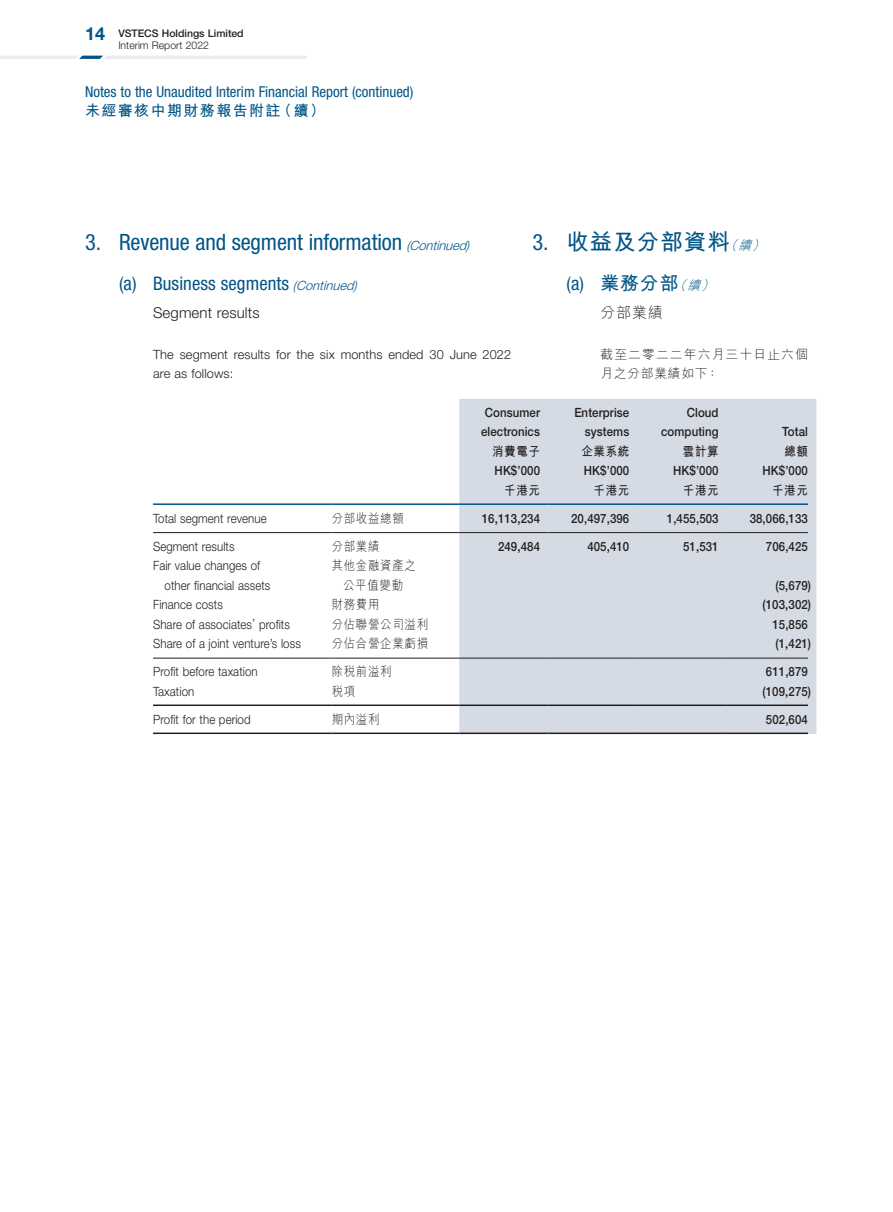
<style>
.page{position:relative;width:893px;height:1212px;background:#fff}
.page>*{position:absolute;margin:0;border:0;box-sizing:border-box;transform-origin:0 0}
.t1{font:condensed 22.5px "Helvetica Neue LT Std";letter-spacing:-.005em;color:#005587}
.t2{font:700 22.5px "M Hei HK";letter-spacing:.045em;color:#005587}
.t3{font:condensed 18.75px "Helvetica Neue LT Std";letter-spacing:.005em;color:#005587}
.t4{font:700 18.75px "M Hei HK";color:#005587}
.t5{font:700 18px "Helvetica Neue LT Std";color:#005587}
.t6{font:condensed 15px "Helvetica Neue LT Std";color:#005587}
.t7{font:700 15px "M Hei HK";letter-spacing:.095em;color:#005587}
.t8{font:300 15px "Helvetica Neue LT Std";letter-spacing:.01em;color:#231f20}
.t9{font:300 15px "M Hei HK";color:#231f20}
.t10{font:500 12.75px/19.5px "Helvetica Neue LT Std";letter-spacing:.01em;color:#231f20;text-align:right;scale:.9 1}
.t11{font:300 12.75px/19.5px "Helvetica Neue LT Std";letter-spacing:.01em;color:#231f20;scale:.9 1}
.t12{font:300 12.75px/19.5px "Helvetica Neue LT Std";letter-spacing:.01em;color:#231f20}
.t13{font:300 12.75px/19.5px "M Hei HK";letter-spacing:.06em;color:#231f20;text-align:center;scale:.9 1}
.t14{font:700 12.75px "M Hei HK";letter-spacing:.06em;color:#231f20;scale:.9 1}
.t15{font:300 12.75px/19.5px "M Hei HK";letter-spacing:.09em;color:#231f20}
.t16{font:500 10.5px "Helvetica Neue LT Std";color:#231f20}
.t17{font:300 10.5px "Helvetica Neue LT Std";color:#231f20}
.s1{font-family:"Helvetica Neue LT Std";font-weight:400;font-stretch:condensed}
.s2{font-weight:300;font-style:italic;font-size:12.75px}
.s3{font-weight:300;font-style:italic;font-stretch:normal;font-size:12.75px}
</style>
<div class="page">
<svg style="left:0;top:56px;width:307px;height:3px"></svg>
<div style="left:459px;top:399px;width:357px;height:335px;background:#d5dbe4"></div>
<hr style="left:153px;top:503px;width:179px;height:2px;background:#005587">
<hr style="left:332px;top:503px;width:127px;height:2px;background:#005587">
<hr style="left:459px;top:503px;width:90px;height:2px;background:#005587">
<hr style="left:549px;top:503px;width:89px;height:2px;background:#005587">
<hr style="left:638px;top:503px;width:89px;height:2px;background:#005587">
<hr style="left:727px;top:503px;width:81px;height:2px;background:#005587">
<hr style="left:153px;top:532px;width:179px;height:1px;background:#231f20">
<hr style="left:332px;top:532px;width:127px;height:1px;background:#231f20">
<hr style="left:459px;top:532px;width:90px;height:1px;background:#231f20">
<hr style="left:549px;top:532px;width:89px;height:1px;background:#231f20">
<hr style="left:638px;top:532px;width:89px;height:1px;background:#231f20">
<hr style="left:727px;top:532px;width:81px;height:1px;background:#231f20">
<hr style="left:153px;top:658px;width:179px;height:1px;background:#231f20">
<hr style="left:332px;top:658px;width:127px;height:1px;background:#231f20">
<hr style="left:459px;top:658px;width:90px;height:1px;background:#231f20">
<hr style="left:549px;top:658px;width:89px;height:1px;background:#231f20">
<hr style="left:638px;top:658px;width:89px;height:1px;background:#231f20">
<hr style="left:727px;top:658px;width:81px;height:1px;background:#231f20">
<hr style="left:153px;top:704px;width:179px;height:2px;background:#231f20">
<hr style="left:332px;top:704px;width:127px;height:2px;background:#231f20">
<hr style="left:459px;top:704px;width:90px;height:2px;background:#231f20">
<hr style="left:549px;top:704px;width:89px;height:2px;background:#231f20">
<hr style="left:638px;top:704px;width:89px;height:2px;background:#231f20">
<hr style="left:727px;top:704px;width:81px;height:2px;background:#231f20">
<hr style="left:153px;top:732px;width:179px;height:2px;background:#231f20">
<hr style="left:332px;top:732px;width:127px;height:2px;background:#231f20">
<hr style="left:459px;top:732px;width:90px;height:2px;background:#231f20">
<hr style="left:549px;top:732px;width:89px;height:2px;background:#231f20">
<hr style="left:638px;top:732px;width:89px;height:2px;background:#231f20">
<hr style="left:727px;top:732px;width:81px;height:2px;background:#231f20">
<h3 class="t5" style="left:85px;top:22px;width:22px">14</h3>
<p class="t16" style="left:118px;top:27px;width:127px">VSTECS Holdings Limited</p>
<p class="t17" style="left:118px;top:39px;width:92px">Interim Report 2022</p>
<p class="t6" style="left:85px;top:83px;width:330px">Notes to the Unaudited Interim Financial Report (continued)</p>
<p class="t7" style="left:85px;top:100px;width:242px">未經審核中期財務報告附註（續）</p>
<h1 class="t2" style="left:532px;top:225px;width:237px"><span class="s1">3.</span> 收益及分部資料<span class="s2">（續）</span></h1>
<h2 class="t4" style="left:566px;top:269px;width:152px"><span class="s1">(a)</span> 業務分部<span class="s2">（續）</span></h2>
<p class="t9" style="left:600px;top:305px;width:64px">分部業績</p>
<p class="t15" style="left:600px;top:344px;width:209px">截至二零二二年六月三十日止六個月之分部業績如下：</p>
<h1 class="t1" style="left:85px;top:229px;width:386px">3. Revenue and segment information <span class="s3">(Continued)</span></h1>
<h2 class="t3" style="left:119px;top:272px;width:240px">(a) Business segments <span class="s3">(Continued)</span></h2>
<p class="t8" style="left:153px;top:303px;width:108px">Segment results</p>
<p class="t12" style="left:153px;top:344px;width:360px">The segment results for the six months ended 30 June 2022 are as follows:</p>
<p class="t10" style="left:481px;top:402px;width:67px;text-align:left">Consumer electronics</p>
<p class="t10" style="left:574px;top:402px;width:63px">Enterprise systems</p>
<p class="t10" style="left:661px;top:402px;width:65px">Cloud computing</p>
<p class="t10" style="left:782px;top:422px;width:30px">Total</p>
<p class="t14" style="left:492px;top:442px;width:55px">消費電子</p>
<p class="t14" style="left:581px;top:442px;width:55px">企業系統</p>
<p class="t14" style="left:683px;top:442px;width:41px">雲計算</p>
<p class="t14" style="left:784px;top:442px;width:28px">總額</p>
<p class="t10" style="left:495px;top:461px;width:52px">HK$’000</p>
<p class="t10" style="left:584px;top:461px;width:52px">HK$’000</p>
<p class="t10" style="left:673px;top:461px;width:52px">HK$’000</p>
<p class="t10" style="left:762px;top:461px;width:52px">HK$’000</p>
<p class="t14" style="left:504px;top:481px;width:41px">千港元</p>
<p class="t14" style="left:594px;top:481px;width:41px">千港元</p>
<p class="t14" style="left:683px;top:481px;width:41px">千港元</p>
<p class="t14" style="left:772px;top:481px;width:41px">千港元</p>
<p class="t11" style="left:153px;top:508px;width:128px">Total segment revenue</p>
<p class="t13" style="left:332px;top:508px;width:82px">分部收益總額</p>
<p class="t10" style="left:482px;top:508px;width:66px">16,113,234</p>
<p class="t10" style="left:571px;top:508px;width:66px">20,497,396</p>
<p class="t10" style="left:667px;top:508px;width:59px">1,455,503</p>
<p class="t10" style="left:750px;top:508px;width:66px">38,066,133</p>
<p class="t11" style="left:153px;top:536px;width:92px">Segment results</p>
<p class="t13" style="left:332px;top:536px;width:55px">分部業績</p>
<p class="t10" style="left:498px;top:536px;width:48px">249,484</p>
<p class="t10" style="left:587px;top:536px;width:48px">405,410</p>
<p class="t10" style="left:683px;top:536px;width:41px">51,531</p>
<p class="t10" style="left:766px;top:536px;width:48px">706,425</p>
<p class="t11" style="left:165px;top:556px;width:119px;text-indent:-11px">Fair value changes of other financial assets</p>
<p class="t13" style="left:332px;top:556px;width:95px">其他金融資產之公平值變動</p>
<p class="t10" style="left:775px;top:575px;width:41px">(5,679)</p>
<p class="t11" style="left:153px;top:595px;width:79px">Finance costs</p>
<p class="t13" style="left:332px;top:595px;width:55px">財務費用</p>
<p class="t10" style="left:762px;top:595px;width:55px">(103,302)</p>
<p class="t11" style="left:153px;top:614px;width:154px">Share of associates’ profits</p>
<p class="t13" style="left:332px;top:614px;width:109px">分佔聯營公司溢利</p>
<p class="t10" style="left:772px;top:614px;width:41px">15,856</p>
<p class="t11" style="left:153px;top:634px;width:166px">Share of a joint venture’s loss</p>
<p class="t13" style="left:332px;top:634px;width:109px">分佔合營企業虧損</p>
<p class="t10" style="left:775px;top:634px;width:41px">(1,421)</p>
<p class="t11" style="left:153px;top:662px;width:118px">Profit before taxation</p>
<p class="t13" style="left:332px;top:662px;width:68px">除稅前溢利</p>
<p class="t10" style="left:766px;top:662px;width:48px">611,879</p>
<p class="t11" style="left:153px;top:681px;width:47px">Taxation</p>
<p class="t13" style="left:332px;top:681px;width:28px">稅項</p>
<p class="t10" style="left:762px;top:681px;width:55px">(109,275)</p>
<p class="t11" style="left:153px;top:709px;width:110px">Profit for the period</p>
<p class="t13" style="left:332px;top:709px;width:55px">期內溢利</p>
<p class="t10" style="left:766px;top:709px;width:48px">502,604</p>
</div>
